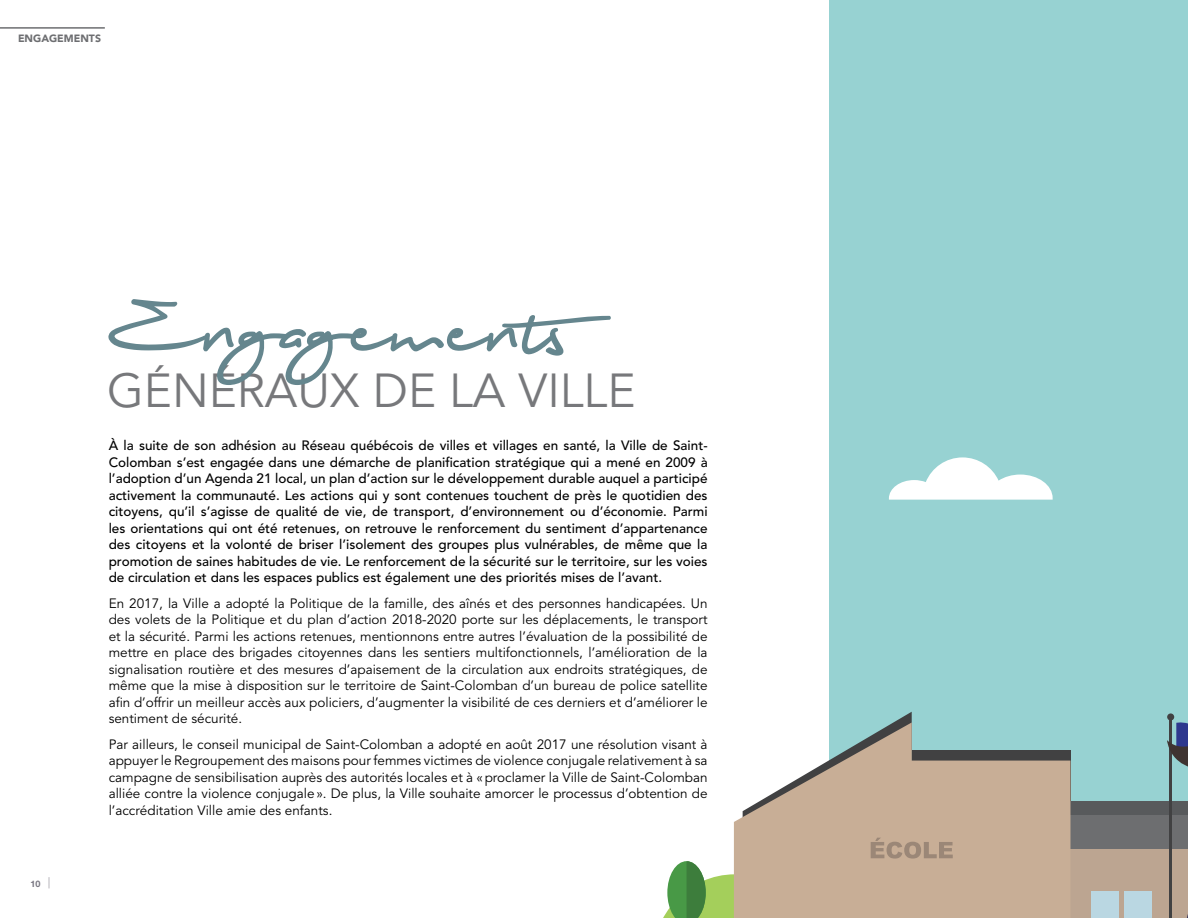
<style>
.page{position:relative;width:1188px;height:918px;background:#fff}
.page>*{position:absolute;margin:0;border:0;box-sizing:border-box;transform-origin:0 0}
.t1{font:98.1px "Biloxi Script";color:#65868e}
.t2{font:47.4px "Avenir";color:#77787b}
.t3{font:13.5px/16.5px "Avenir";color:#000;text-align:justify}
.t4{font:500 13.5px/16.5px "Avenir";color:#000;text-align:justify}
.t5{font:900 10.5px "Avenir";color:#6d6e71}
.t6{font:700 9px "Helvetica Neue LT Std";color:#777580}
</style>
<div class="page">
<svg style="left:108px;top:299px;width:503px;height:86px"></svg>
<div style="left:830px;top:0;width:358px;height:918px;background:#97d2d2"></div>
<svg style="left:889px;top:457px;width:164px;height:43px"></svg>
<div style="left:1070px;top:802px;width:118px;height:13px;background:#585a5c"></div>
<div style="left:1062px;top:848px;width:126px;height:70px;background:#bca591"></div>
<div style="left:1070px;top:815px;width:118px;height:33px;background:#6d6e70"></div>
<div style="left:980px;top:750px;width:90px;height:168px;background:#c8ae96"></div>
<div style="left:1091px;top:891px;width:28px;height:27px;background:#bad7e2"></div>
<hr style="left:1169px;top:717px;width:3px;height:201px;background:#414142">
<svg style="left:663px;top:712px;width:317px;height:206px"></svg>
<svg style="left:1124px;top:891px;width:64px;height:27px"></svg>
<svg style="left:1167px;top:713px;width:21px;height:54px"></svg>
<hr style="left:0;top:27px;width:105px;height:2px;background:#6d6e71">
<p class="t5" style="left:18px;top:32px;width:85px">ENGAGEMENTS</p>
<p class="t6" style="left:31px;top:879px;width:21px">10 <sup>|</sup></p>
<h1 class="t1" style="left:105px;top:274px;width:522px">Engagements</h1>
<h2 class="t2" style="left:107px;top:363px;width:32px">générau</h2>
<h2 class="t2" style="left:330px;top:363px;width:307px">x de la Ville</h2>
<p class="t4" style="left:109px;top:438px;width:601px">À la suite de son adhésion au Réseau québécois de villes et villages en santé, la Ville de Saint-Colomban s’est engagée dans une démarche de planification stratégique qui a mené en 2009 à l’adoption d’un Agenda 21 local, un plan d’action sur le développement durable auquel a participé activement la communauté. Les actions qui y sont contenues touchent de près le quotidien des citoyens, qu’il s’agisse de qualité de vie, de transport, d’environnement ou d’économie. Parmi les orientations qui ont été retenues, on retrouve le renforcement du sentiment d’appartenance des citoyens et la volonté de briser l’isolement des groupes plus vulnérables, de même que la promotion de saines habitudes de vie. Le renforcement de la sécurité sur le territoire, sur les voies de circulation et dans les espaces publics est également une des priorités mises de l’avant.</p>
<p class="t3" style="left:109px;top:595px;width:600px">En 2017, la Ville a adopté la Politique de la famille, des aînés et des personnes handicapées. Un des volets de la Politique et du plan d’action 2018-2020 porte sur les déplacements, le transport et la sécurité. Parmi les actions retenues, mentionnons entre autres l’évaluation de la possibilité de mettre en place des brigades citoyennes dans les sentiers multifonctionnels, l’amélioration de la signalisation routière et des mesures d’apaisement de la circulation aux endroits stratégiques, de même que la mise à disposition sur le territoire de Saint-Colomban d’un bureau de police satellite afin d’offrir un meilleur accès aux policiers, d’augmenter la visibilité de ces derniers et d’améliorer le sentiment de sécurité.</p>
<p class="t3" style="left:109px;top:736px;width:600px">Par ailleurs, le conseil municipal de Saint-Colomban a adopté en août 2017 une résolution visant à appuyer le Regroupement des maisons pour femmes victimes de violence conjugale relativement à sa campagne de sensibilisation auprès des autorités locales et à «proclamer la Ville de Saint-Colomban alliée contre la violence conjugale». De plus, la Ville souhaite amorcer le processus d’obtention de l’accréditation Ville amie des enfants.</p>
</div>
